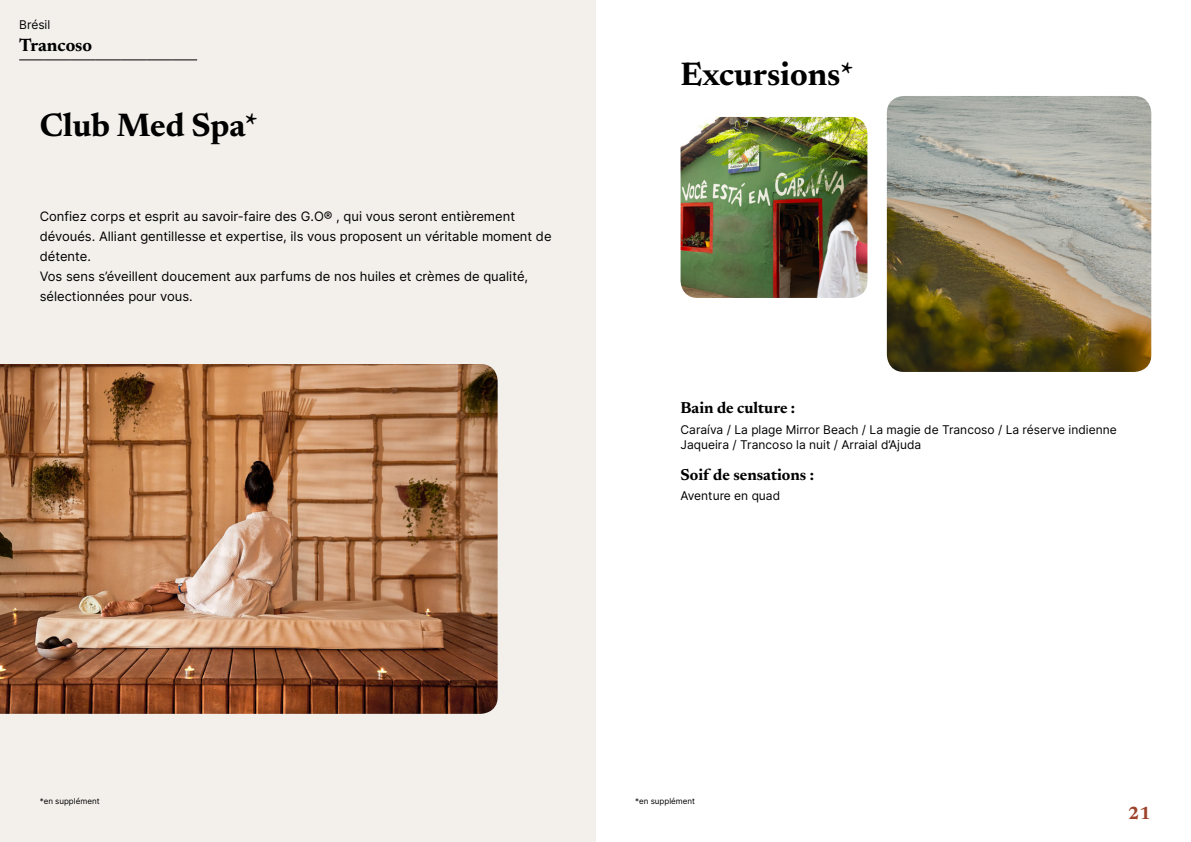
<style>
.page{position:relative;width:1191px;height:842px;background:#fff}
.page>*{position:absolute;margin:0;border:0;box-sizing:border-box;transform-origin:0 0}
.t1{font:700 33px "Newsreader 24 pt";color:#000}
.t2{font:700 18px "Newsreader 24 pt";color:#000}
.t3{font:700 18px "Newsreader 24 pt";color:#9d432c}
.t4{font:700 16px "Newsreader 24 pt";color:#000}
.t5{font:13px/20px "Inter";color:#000}
.t6{font:12px/15px "Inter";color:#000}
.t7{font:8px "Inter";color:#000}
</style>
<div class="page">
<div style="left:0;top:0;width:595px;height:842px;background:#f3f0ec"></div>
<img style="left:0;top:364px;width:497px;height:350px">
<img style="left:680px;top:117px;width:187px;height:181px">
<img style="left:887px;top:96px;width:264px;height:276px">
<svg style="left:20px;top:60px;width:177px;height:1px"></svg>
<p class="t6" style="left:19px;top:16px;width:33px">Brésil</p>
<h2 class="t2" style="left:19px;top:32px;width:74px">Trancoso</h2>
<h1 class="t1" style="left:40px;top:101px;width:220px">Club Med Spa*</h1>
<p class="t5" style="left:40px;top:206px;width:513px">Confiez corps et esprit au savoir-faire des G.O® , qui vous seront entièrement dévoués. Alliant gentillesse et expertise, ils vous proposent un véritable moment de détente.<br>Vos sens s’éveillent doucement aux parfums de nos huiles et crèmes de qualité, sélectionnées pour vous.</p>
<h1 class="t1" style="left:680px;top:50px;width:175px">Excursions*</h1>
<p class="t4" style="left:680px;top:397px;width:116px">Bain de culture :</p>
<p class="t6" style="left:680px;top:422px;width:438px">Caraíva / La plage Mirror Beach / La magie de Trancoso / La réserve indienne<br>Jaqueira / Trancoso la nuit / Arraial d’Ajuda</p>
<p class="t4" style="left:680px;top:463px;width:135px">Soif de sensations :</p>
<p class="t6" style="left:680px;top:488px;width:101px">Aventure en quad</p>
<p class="t7" style="left:40px;top:795px;width:61px">*en supplément</p>
<p class="t7" style="left:635px;top:795px;width:61px">*en supplément</p>
<h2 class="t3" style="left:1128px;top:800px;width:24px">21</h2>
</div>
